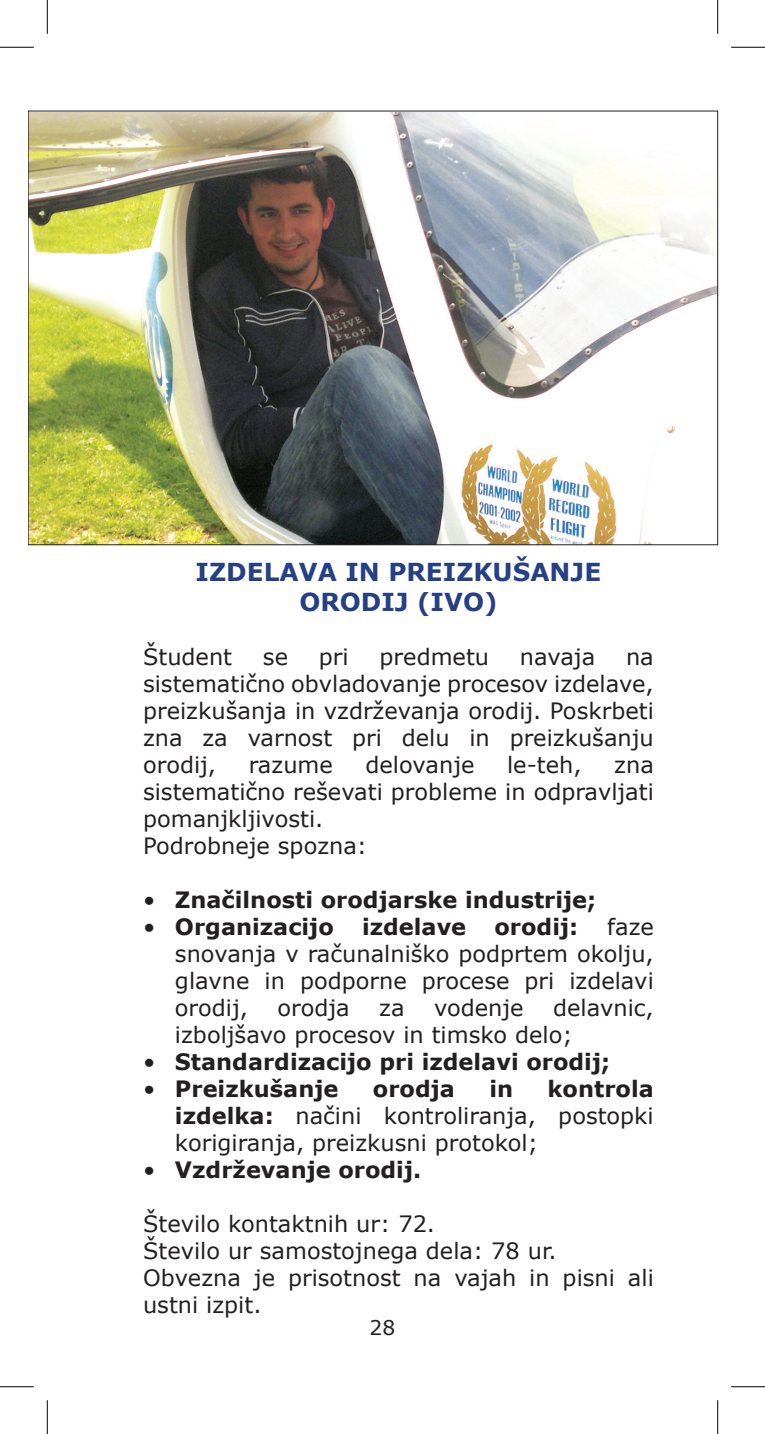
<style>
.page{position:relative;width:765px;height:1434px;background:#fff}
.page>*{position:absolute;margin:0;border:0;box-sizing:border-box;transform-origin:0 0}
.t1{font:700 24.75px/29.7px "Verdana";color:#264086;text-align:center}
.t2{font:22.5px/27px "Verdana";color:#231f20;text-align:justify}
.t3{font:700 22.5px "Verdana";color:#231f20}
.t4{font:20.25px "Verdana";color:#231f20}
.s1{font-weight:400}
.s2{font-weight:700}
</style>
<div class="page">
<img style="left:30px;top:113px;width:685px;height:430px">
<hr style="left:0;top:47px;width:34px;height:1px;background:#000">
<hr style="left:730px;top:47px;width:34px;height:1px;background:#000">
<hr style="left:0;top:1386px;width:34px;height:1px;background:#000">
<hr style="left:730px;top:1386px;width:34px;height:1px;background:#000">
<hr style="left:47px;top:0;width:1px;height:34px;background:#000">
<hr style="left:47px;top:1400px;width:1px;height:34px;background:#000">
<hr style="left:717px;top:0;width:1px;height:34px;background:#000">
<hr style="left:717px;top:1400px;width:1px;height:34px;background:#000">
<p class="t1" style="left:195px;top:557px;width:407px">IZDELAVA IN PREIZKUŠANJE<br>ORODIJ (IVO)</p>
<p class="t2" style="left:143px;top:643px;width:91px">Študent</p>
<p class="t2" style="left:263px;top:643px;width:27px">se</p>
<p class="t2" style="left:319px;top:643px;width:31px">pri</p>
<p class="t2" style="left:379px;top:643px;width:111px">predmetu</p>
<p class="t2" style="left:519px;top:643px;width:77px">navaja</p>
<p class="t2" style="left:143px;top:643px;width:512px;text-indent:482px">na sistematično obvladovanje procesov izdelave, preizkušanja in vzdrževanja orodij. Poskrbeti zna za varnost pri delu in preizkušanju orodij,</p>
<p class="t2" style="left:249px;top:751px;width:86px">razume</p>
<p class="t2" style="left:365px;top:751px;width:110px">delovanje</p>
<p class="t2" style="left:507px;top:751px;width:76px">le-teh,</p>
<p class="t2" style="left:143px;top:751px;width:512px;text-align:left;text-indent:471px">zna sistematično reševati probleme in odpravljati pomanjkljivosti.<br>Podrobneje spozna:</p>
<p class="t3" style="left:143px;top:884px;width:454px"><span class="s1">•</span> Značilnosti orodjarske industrije;</p>
<p class="t3" style="left:143px;top:911px;width:192px"><span class="s1">•</span> Organizacijo</p>
<p class="t3" style="left:362px;top:911px;width:106px">izdelave</p>
<p class="t3" style="left:494px;top:911px;width:85px">orodij:</p>
<p class="t2" style="left:175px;top:913px;width:480px;text-indent:432px">faze snovanja v računalniško podprtem okolju, glavne in podporne procese pri izdelavi orodij,</p>
<p class="t2" style="left:175px;top:994px;width:480px;text-indent:378px">delavnic, izboljšavo procesov in timsko delo;</p>
<p class="t3" style="left:143px;top:1046px;width:468px"><span class="s1">•</span> Standardizacijo pri izdelavi orodij;</p>
<p class="t3" style="left:143px;top:1073px;width:197px"><span class="s1">•</span> Preizkušanje</p>
<p class="t3" style="left:372px;top:1073px;width:83px">orodja</p>
<p class="t3" style="left:489px;top:1073px;width:25px">in</p>
<p class="t2" style="left:277px;top:994px;width:74px">orodja</p>
<p class="t2" style="left:379px;top:994px;width:27px">za</p>
<p class="t2" style="left:434px;top:994px;width:91px">vodenje</p>
<p class="t2" style="left:175px;top:1075px;width:480px;text-indent:372px"><span class="s2">kontrola izdelka:</span> načini kontroliranja, postopki korigiranja, preizkusni protokol;</p>
<p class="t3" style="left:143px;top:1154px;width:279px"><span class="s1">•</span> Vzdrževanje orodij.</p>
<p class="t2" style="left:143px;top:1210px;width:512px;text-align:left">Število kontaktnih ur: 72.<br>Število ur samostojnega dela: 78 ur.<br>Obvezna je prisotnost na vajah in pisni ali ustni izpit.</p>
<p class="t4" style="left:369px;top:1314px;width:27px">28</p>
</div>
